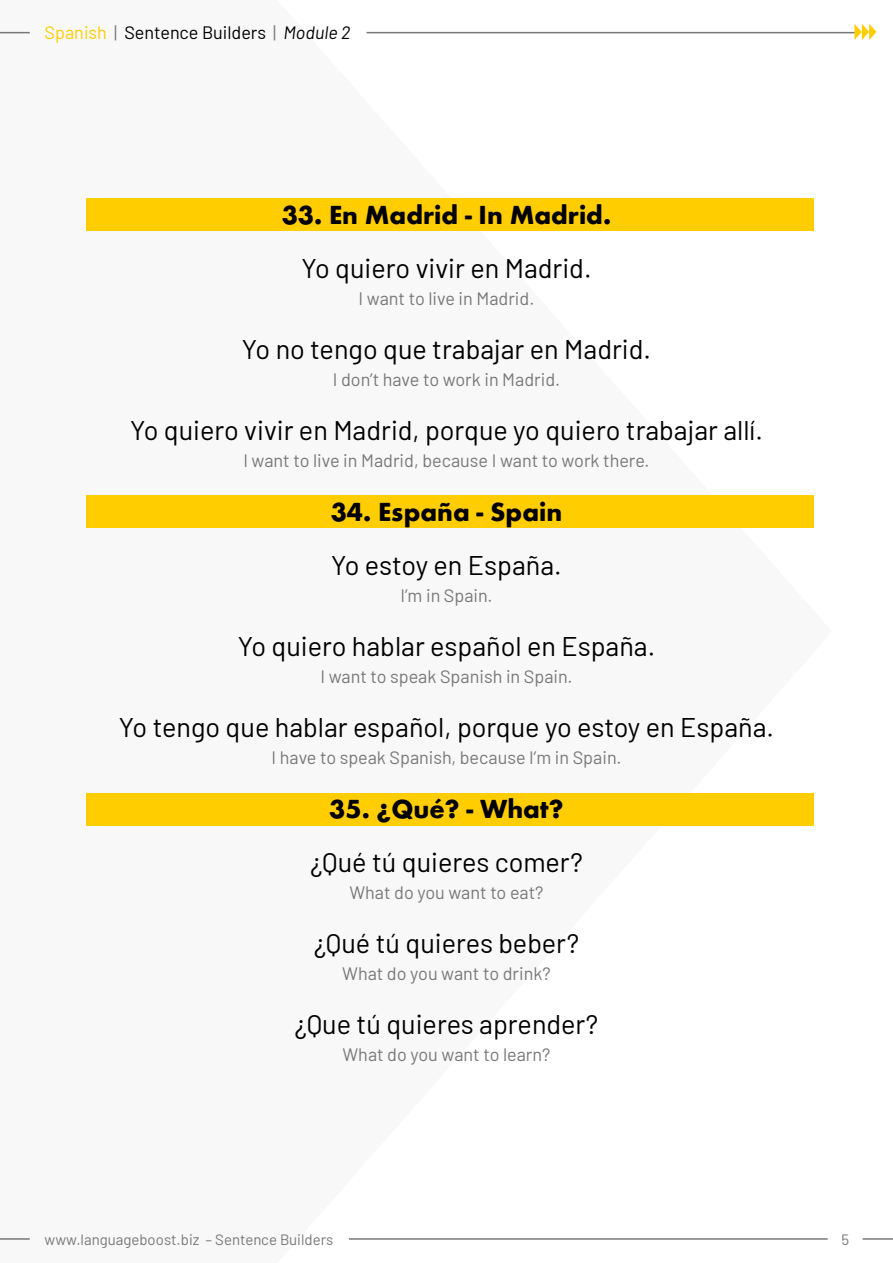
<style>
.page{position:relative;width:893px;height:1263px;background:#fff}
.page>*{position:absolute;margin:0;border:0;box-sizing:border-box;transform-origin:0 0}
.t1{font:27px "Barlow";color:#000}
.t2{font:700 27px "Futura Round";color:#000}
.t3{font:18px "Barlow";color:#787878}
.t4{font:18px "Barlow";color:#000}
.t5{font:15px "Barlow";color:#787878}
.s1{color:#ffcd00}
.s2{color:#787878}
.s3{font-style:italic}
</style>
<div class="page">
<hr style="left:0;top:32px;width:30px;height:1px;background:#787878">
<hr style="left:0;top:1238px;width:30px;height:2px;background:#787878">
<hr style="left:367px;top:32px;width:488px;height:1px;background:#787878">
<hr style="left:863px;top:1238px;width:30px;height:2px;background:#787878">
<hr style="left:349px;top:1238px;width:479px;height:2px;background:#787878">
<svg style="left:854px;top:24px;width:22px;height:16px"></svg>
<div style="left:86px;top:198px;width:728px;height:33px;background:#ffcd00"></div>
<div style="left:86px;top:495px;width:728px;height:33px;background:#ffcd00"></div>
<div style="left:86px;top:793px;width:728px;height:32px;background:#ffcd00"></div>
<p class="t4" style="left:45px;top:20px;width:307px"><span class="s1">Spanish</span> <span class="s2">|</span> Sentence Builders <span class="s2">|</span> <span class="s3">Module 2</span></p>
<p class="t2" style="left:282px;top:194px;width:331px">33. En Madrid - In Madrid.</p>
<p class="t1" style="left:301px;top:249px;width:292px">Yo quiero vivir en Madrid.</p>
<p class="t3" style="left:359px;top:285px;width:177px">I want to live in Madrid.</p>
<p class="t1" style="left:242px;top:330px;width:411px">Yo no tengo que trabajar en Madrid.</p>
<p class="t3" style="left:333px;top:366px;width:229px">I don’t have to work in Madrid.</p>
<p class="t1" style="left:130px;top:411px;width:634px">Yo quiero vivir en Madrid, porque yo quiero trabajar allí.</p>
<p class="t3" style="left:243px;top:447px;width:408px">I want to live in Madrid, because I want to work there.</p>
<p class="t2" style="left:331px;top:491px;width:233px">34. España - Spain</p>
<p class="t1" style="left:331px;top:546px;width:232px">Yo estoy en España.</p>
<p class="t3" style="left:400px;top:582px;width:94px">I’m in Spain.</p>
<p class="t1" style="left:238px;top:627px;width:419px">Yo quiero hablar español en España.</p>
<p class="t3" style="left:320px;top:663px;width:253px">I want to speak Spanish in Spain.</p>
<p class="t1" style="left:119px;top:708px;width:656px">Yo tengo que hablar español, porque yo estoy en España.</p>
<p class="t3" style="left:272px;top:744px;width:351px">I have to speak Spanish, because I’m in Spain.</p>
<p class="t2" style="left:329px;top:788px;width:236px">35. ¿Qué? - What?</p>
<p class="t1" style="left:310px;top:843px;width:274px">¿Qué tú quieres comer?</p>
<p class="t3" style="left:349px;top:879px;width:196px">What do you want to eat?</p>
<p class="t1" style="left:314px;top:924px;width:267px">¿Qué tú quieres beber?</p>
<p class="t3" style="left:342px;top:960px;width:210px">What do you want to drink?</p>
<p class="t1" style="left:295px;top:1005px;width:305px">¿Que tú quieres aprender?</p>
<p class="t3" style="left:342px;top:1041px;width:209px">What do you want to learn?</p>
<p class="t5" style="left:45px;top:1229px;width:290px">www.languageboost.biz – Sentence Builders</p>
<p class="t5" style="left:841px;top:1229px;width:9px">5</p>
</div>
